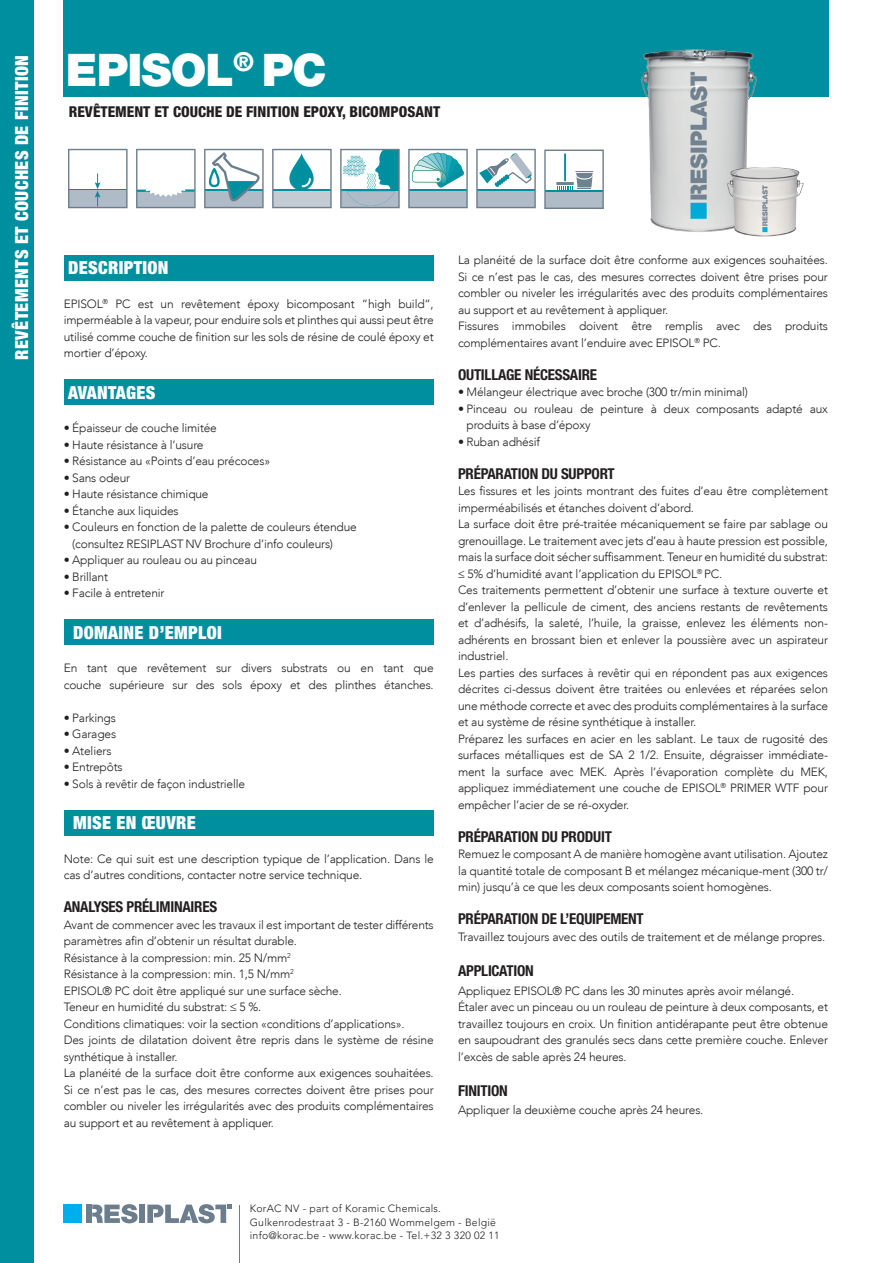
<style>
.page{position:relative;width:893px;height:1263px;background:#fff}
.page>*{position:absolute;margin:0;border:0;box-sizing:border-box;transform-origin:0 0}
.t1{font:900 45px "Helvetica Neue LT Std";letter-spacing:-.02em;color:#fff}
.t2{font:900 condensed 18px "Helvetica Neue LT Std";letter-spacing:.02em;color:#fff}
.BODY_TEXT{font:700 condensed 15px "Helvetica Neue LT Std";letter-spacing:-.015em;color:#231f20}
.t3{font:800 condensed 15px "Helvetica Neue LT Std";color:#231f20}
.TItle_niv_2{font:700 condensed 15px "Helvetica Neue LT Std";letter-spacing:-.015em;color:#231f20}
.BODY_TEXT-2{font:300 12px/16.5px "Avenir LT";letter-spacing:-.015em;color:#231f20;text-align:justify}
.BULLETS{font:300 12px/16.5px "Avenir LT";letter-spacing:-.015em;color:#231f20}
.t4{font:300 10.5px/13.5px "Avenir LT Pro";letter-spacing:.025em;color:#231f20}
</style>
<div class="page">
<div style="left:0;top:0;width:34px;height:1263px;background:#008f9e"></div>
<hr style="left:240px;top:1205px;width:1px;height:58px;background:#6c7d8e">
<div style="left:139px;top:1204px;width:6px;height:19px;background:#6c7d8e"></div>
<div style="left:86px;top:1204px;width:5px;height:19px;background:#6c7d8e"></div>
<svg style="left:92px;top:1204px;width:46px;height:19px"></svg>
<svg style="left:147px;top:1204px;width:84px;height:19px"></svg>
<div style="left:64px;top:1204px;width:18px;height:19px;background:#00aeef"></div>
<div style="left:64px;top:255px;width:370px;height:26px;background:#008f9e"></div>
<div style="left:64px;top:380px;width:370px;height:25px;background:#008f9e"></div>
<div style="left:64px;top:620px;width:370px;height:25px;background:#008f9e"></div>
<div style="left:64px;top:810px;width:370px;height:26px;background:#008f9e"></div>
<div style="left:64px;top:0;width:765px;height:97px;background:#008f9e"></div>
<svg style="left:68px;top:149px;width:60px;height:59px"></svg>
<svg style="left:136px;top:149px;width:60px;height:59px"></svg>
<svg style="left:204px;top:149px;width:60px;height:59px"></svg>
<svg style="left:272px;top:149px;width:60px;height:59px"></svg>
<svg style="left:340px;top:149px;width:60px;height:59px"></svg>
<svg style="left:408px;top:149px;width:60px;height:59px"></svg>
<svg style="left:476px;top:149px;width:60px;height:59px"></svg>
<svg style="left:544px;top:150px;width:60px;height:58px"></svg>
<img style="left:640px;top:49px;width:164px;height:188px">
<h2 class="t2" style="left:11px;top:360px;width:306px;rotate:-90deg">REVÊTEMENTS ET COUCHES DE FINITION</h2>
<p class="t1" style="left:66px;top:43px;width:262px">EPISOL<sup>®</sup> PC</p>
<p class="t3" style="left:69px;top:102px;width:373px">REVÊTEMENT ET COUCHE DE FINITION EPOXY, BICOMPOSANT</p>
<p class="t2" style="left:68px;top:257px;width:102px">DESCRIPTION</p>
<p class="BODY_TEXT-2" style="left:64px;top:295px;width:371px">EPISOL<sup>®</sup> PC est un revêtement époxy bicomposant “high build“, imperméable à la vapeur, pour enduire sols et plinthes qui aussi peut être utilisé comme couche de finition sur les sols de résine de coulé époxy et mortier d’époxy.</p>
<p class="t2" style="left:68px;top:381px;width:89px">AVANTAGES</p>
<p class="BODY_TEXT-2" style="left:64px;top:420px;width:155px">• Épaisseur de couche limitée</p>
<p class="BODY_TEXT-2" style="left:64px;top:436px;width:141px">• Haute résistance à l’usure</p>
<p class="BODY_TEXT-2" style="left:64px;top:453px;width:208px">• Résistance au «Points d’eau précoces»</p>
<p class="BODY_TEXT-2" style="left:64px;top:469px;width:68px">• Sans odeur</p>
<p class="BODY_TEXT-2" style="left:64px;top:486px;width:146px">• Haute résistance chimique</p>
<p class="BODY_TEXT-2" style="left:64px;top:502px;width:116px">• Étanche aux liquides</p>
<p class="BODY_TEXT-2" style="left:72px;top:519px;width:286px;text-indent:-9px">• Couleurs en fonction de la palette de couleurs étendue (consultez RESIPLASTNV Brochure d’info couleurs)</p>
<p class="BODY_TEXT-2" style="left:64px;top:552px;width:195px">• Appliquer au rouleau ou au pinceau</p>
<p class="BODY_TEXT-2" style="left:64px;top:568px;width:46px">• Brillant</p>
<p class="BODY_TEXT-2" style="left:64px;top:585px;width:102px">• Facile à entretenir</p>
<p class="t2" style="left:73px;top:621px;width:150px">DOMAINE D’EMPLOI</p>
<p class="BULLETS" style="left:64px;top:660px;width:371px">En tant que revêtement sur divers substrats ou en tant que couche supérieure sur des sols époxy et des plinthes étanches.</p>
<p class="BODY_TEXT-2" style="left:64px;top:709px;width:54px">• Parkings</p>
<p class="BODY_TEXT-2" style="left:64px;top:726px;width:54px">• Garages</p>
<p class="BODY_TEXT-2" style="left:64px;top:742px;width:49px">• Ateliers</p>
<p class="BODY_TEXT-2" style="left:64px;top:759px;width:60px">• Entrepôts</p>
<p class="BODY_TEXT-2" style="left:64px;top:775px;width:183px">• Sols à revêtir de façon industrielle</p>
<p class="t2" style="left:73px;top:812px;width:124px">MISE EN ŒUVRE</p>
<p class="BODY_TEXT-2" style="left:64px;top:850px;width:371px">Note: Ce qui suit est une description typique de l’application. Dans le cas d’autres conditions, contacter notre service technique.</p>
<p class="BODY_TEXT" style="left:64px;top:898px;width:155px">ANALYSES PRÉLIMINAIRES</p>
<p class="BODY_TEXT-2" style="left:64px;top:916px;width:371px">Avant de commencer avec les travaux il est important de tester différents paramètres afin d’obtenir un résultat durable.</p>
<p class="BODY_TEXT-2" style="left:64px;top:949px;width:229px">Résistance à la compression: min. 25 N/mm<sup>2</sup></p>
<p class="BODY_TEXT-2" style="left:64px;top:966px;width:232px">Résistance à la compression: min. 1,5 N/mm<sup>2</sup></p>
<p class="BODY_TEXT-2" style="left:64px;top:982px;width:280px">EPISOL® PC doit être appliqué sur une surface sèche.</p>
<p class="BODY_TEXT-2" style="left:64px;top:999px;width:199px">Teneur en humidité du substrat: ≤ 5 %.</p>
<p class="BODY_TEXT-2" style="left:64px;top:1015px;width:342px">Conditions climatiques: voir la section «conditions d’applications».</p>
<p class="BODY_TEXT-2" style="left:64px;top:1032px;width:371px">Des joints de dilatation doivent être repris dans le système de résine synthétique à installer.</p>
<p class="BODY_TEXT-2" style="left:64px;top:1065px;width:371px">La planéité de la surface doit être conforme aux exigences souhaitées.<br>Si ce n’est pas le cas, des mesures correctes doivent être prises pour combler ou niveler les irrégularités avec des produits complémentaires au support et au revêtement à appliquer.</p>
<p class="BODY_TEXT-2" style="left:458px;top:252px;width:371px">La planéité de la surface doit être conforme aux exigences souhaitées.<br>Si ce n’est pas le cas, des mesures correctes doivent être prises pour combler ou niveler les irrégularités avec des produits complémentaires au support et au revêtement à appliquer.</p>
<p class="BODY_TEXT-2" style="left:458px;top:318px;width:371px">Fissures immobiles doivent être remplis avec des produits complémentaires avant l’enduire avec EPISOL<sup>®</sup> PC.</p>
<p class="BODY_TEXT" style="left:458px;top:365px;width:141px">OUTILLAGE NÉCESSAIRE</p>
<p class="BODY_TEXT-2" style="left:458px;top:384px;width:291px">• Mélangeur électrique avec broche (300 tr/min minimal)</p>
<p class="BODY_TEXT-2" style="left:467px;top:400px;width:363px;text-indent:-9px">• Pinceau ou rouleau de peinture à deux composants adapté aux produits à base d’époxy</p>
<p class="BODY_TEXT-2" style="left:458px;top:433px;width:83px">• Ruban adhésif</p>
<p class="BODY_TEXT" style="left:458px;top:464px;width:158px">PRÉPARATION DU SUPPORT</p>
<p class="BODY_TEXT-2" style="left:458px;top:483px;width:371px">Les fissures et les joints montrant des fuites d’eau être complètement imperméabilisés et étanches doivent d’abord.</p>
<p class="BODY_TEXT-2" style="left:458px;top:516px;width:371px">La surface doit être pré-traitée mécaniquement se faire par sablage ou grenouillage. Le traitement avec jets d’eau à haute pression est possible, mais la surface doit sécher suffisamment. Teneur en humidité du substrat: ≤ 5% d’humidité avant l’application du EPISOL<sup>®</sup> PC.</p>
<p class="BODY_TEXT-2" style="left:458px;top:582px;width:371px">Ces traitements permettent d’obtenir une surface à texture ouverte et d’enlever la pellicule de ciment, des anciens restants de revêtements et d’adhésifs, la saleté, l’huile, la graisse, enlevez les éléments non&shy;adhérents en brossant bien et enlever la poussière avec un aspirateur industriel.</p>
<p class="BODY_TEXT-2" style="left:458px;top:664px;width:371px">Les parties des surfaces à revêtir qui en répondent pas aux exigences décrites ci-dessus doivent être traitées ou enlevées et réparées selon une méthode correcte et avec des produits complémentaires à la surface et au système de résine synthétique à installer.</p>
<p class="BODY_TEXT-2" style="left:458px;top:730px;width:371px">Préparez les surfaces en acier en les sablant. Le taux de rugosité des surfaces métalliques est de SA 2 1/2. Ensuite, dégraisser immédiate&shy;ment la surface avec MEK. Après l’évaporation complète du MEK, appliquez immédiatement une couche de EPISOL<sup>®</sup> PRIMER WTF pour empêcher l’acier de se ré-oxyder.</p>
<p class="BODY_TEXT" style="left:458px;top:827px;width:155px">PRÉPARATION DU PRODUIT</p>
<p class="BODY_TEXT-2" style="left:458px;top:846px;width:371px">Remuez le composant A de manière homogène avant utilisation. Ajoutez la quantité totale de composant B et mélangez mécanique-ment (300 tr/ min) jusqu’à ce que les deux composants soient homogènes.</p>
<p class="BODY_TEXT" style="left:458px;top:910px;width:187px">PRÉPARATION DE L’EQUIPEMENT</p>
<p class="BODY_TEXT-2" style="left:458px;top:928px;width:369px">Travaillez toujours avec des outils de traitement et de mélange propres.</p>
<p class="TItle_niv_2" style="left:458px;top:961px;width:77px">APPLICATION</p>
<p class="BODY_TEXT-2" style="left:458px;top:982px;width:338px">Appliquez EPISOL® PC dans les 30 minutes après avoir mélangé.</p>
<p class="BODY_TEXT-2" style="left:458px;top:999px;width:371px">Étaler avec un pinceau ou un rouleau de peinture à deux composants, et travaillez toujours en croix. Un finition antidérapante peut être obtenue en saupoudrant des granulés secs dans cette première couche. Enlever l’excès de sable après 24 heures.</p>
<p class="BODY_TEXT" style="left:458px;top:1081px;width:51px">FINITION</p>
<p class="BODY_TEXT-2" style="left:458px;top:1102px;width:247px">Appliquer la deuxième couche après 24 heures.</p>
<p class="t4" style="left:250px;top:1202px;width:251px">KorAC NV - part of Koramic Chemicals.<br>Gulkenrodestraat 3 - B-2160 Wommelgem - België info@korac.be - www.korac.be - Tel.+32 3 320 02 11</p>
</div>
